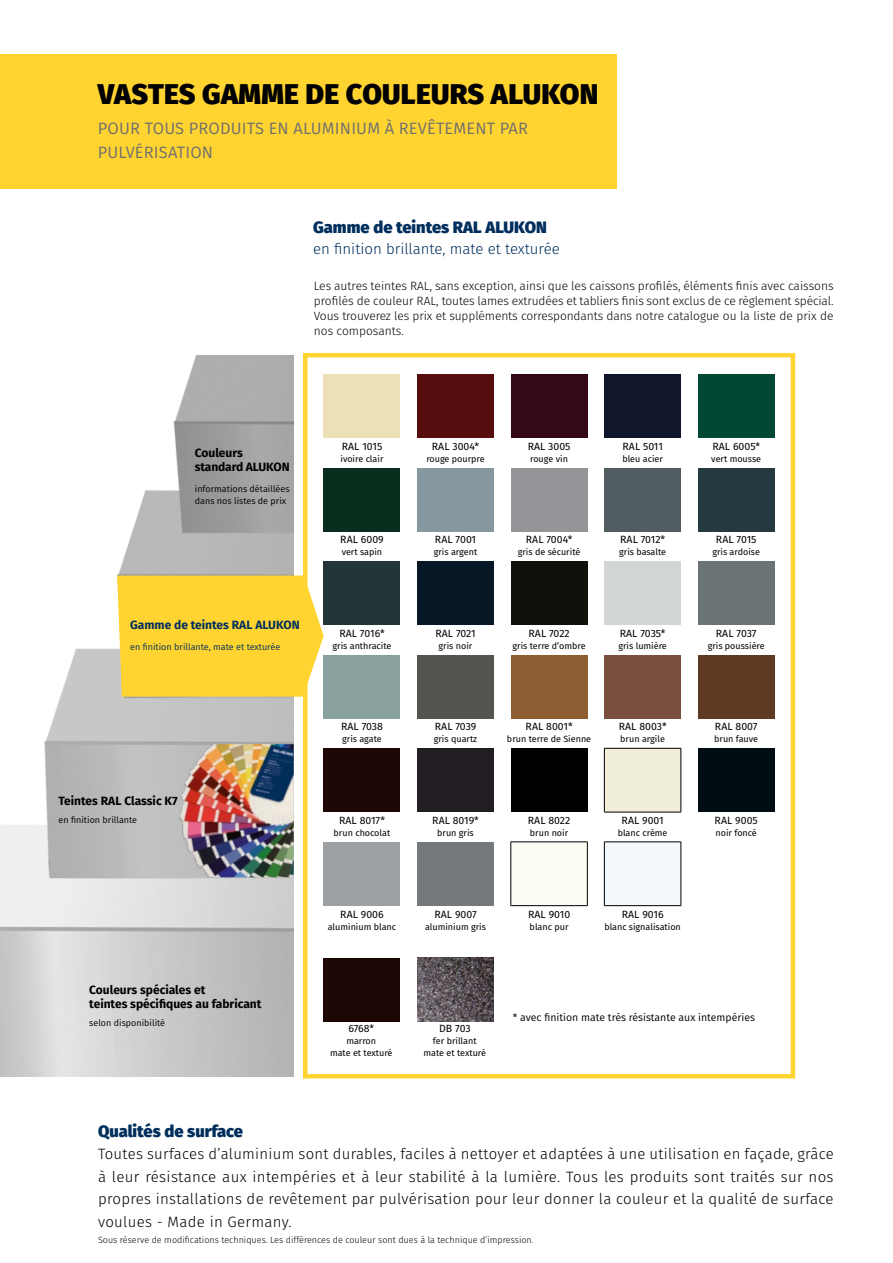
<style>
.page{position:relative;width:893px;height:1263px;background:#fff}
.page>*{position:absolute;margin:0;border:0;box-sizing:border-box;transform-origin:0 0}
.t1{font:800 28.5px "Fira Sans";letter-spacing:.01em;color:#000}
.t2{font:16.5px/24px "Fira Sans";letter-spacing:.01em;color:#6f6f6e}
.t3{font:800 16.5px "Fira Sans";color:#002f5d}
.t4{font:300 15px/22.5px "Fira Sans";letter-spacing:.02em;color:#000;text-align:justify}
.t5{font:300 15px "Fira Sans";color:#002f5d}
.t6{font:300 12px/15px "Fira Sans";color:#000;text-align:justify}
.t7{font:700 12px/13.5px "Fira Sans";color:#000}
.t8{font:700 12px "Fira Sans";color:#002f5d}
.t9{font:10.5px "Fira Sans";color:#000}
.t10{font:10.5px "Fira Sans";color:#000}
.t11{font:9px/12px "Fira Sans";color:#000;text-align:center}
.t12{font:300 9px "Fira Sans";color:#000}
.t13{font:9px/12px "Fira Sans";color:#000}
.t14{font:9px "Fira Sans";color:#002f5d}
</style>
<div class="page">
<div style="left:0;top:54px;width:617px;height:135px;background:#ffd431"></div>
<div style="left:303px;top:353px;width:492px;height:725px;border:4px solid #ffd431"></div>
<img style="left:0;top:355px;width:294px;height:722px">
<svg style="left:117px;top:575px;width:207px;height:122px;background:#fdd53d"></svg>
<img style="left:151px;top:744px;width:143px;height:133px">
<div style="left:324px;top:374px;width:76px;height:64px;background:#eddfb6"></div>
<div style="left:417px;top:374px;width:77px;height:64px;background:#570d0d"></div>
<div style="left:511px;top:374px;width:76px;height:64px;background:#350817"></div>
<div style="left:604px;top:374px;width:77px;height:64px;background:#10172d"></div>
<div style="left:698px;top:374px;width:76px;height:64px;background:#004834"></div>
<div style="left:324px;top:468px;width:76px;height:63px;background:#092e1d"></div>
<div style="left:417px;top:468px;width:77px;height:63px;background:#8697a0"></div>
<div style="left:511px;top:468px;width:76px;height:63px;background:#939599"></div>
<div style="left:604px;top:468px;width:77px;height:63px;background:#525d62"></div>
<div style="left:698px;top:468px;width:76px;height:63px;background:#253941"></div>
<div style="left:324px;top:561px;width:76px;height:64px;background:#233539"></div>
<div style="left:417px;top:561px;width:77px;height:64px;background:#081725"></div>
<div style="left:511px;top:561px;width:76px;height:64px;background:#11100a"></div>
<div style="left:604px;top:561px;width:77px;height:64px;background:#d1d6d2"></div>
<div style="left:698px;top:561px;width:76px;height:64px;background:#6a7477"></div>
<div style="left:324px;top:655px;width:76px;height:63px;background:#88a19e"></div>
<div style="left:417px;top:655px;width:77px;height:63px;background:#535550"></div>
<div style="left:511px;top:655px;width:76px;height:63px;background:#8e5e33"></div>
<div style="left:604px;top:655px;width:77px;height:63px;background:#7b4f3e"></div>
<div style="left:698px;top:655px;width:76px;height:63px;background:#5e3a24"></div>
<div style="left:324px;top:748px;width:76px;height:64px;background:#1d0603"></div>
<div style="left:417px;top:748px;width:77px;height:64px;background:#221e24"></div>
<div style="left:511px;top:748px;width:76px;height:64px;background:#000002"></div>
<div style="left:604px;top:748px;width:77px;height:64px;background:#f1efda"></div>
<div style="left:698px;top:748px;width:76px;height:64px;background:#000e13"></div>
<div style="left:324px;top:842px;width:76px;height:64px;background:#9ea1a3"></div>
<div style="left:417px;top:842px;width:77px;height:64px;background:#75787c"></div>
<div style="left:511px;top:842px;width:76px;height:64px;background:#fbfcf3"></div>
<div style="left:604px;top:842px;width:77px;height:64px;background:#f4f9fe"></div>
<hr style="left:604px;top:841px;width:77px;height:1px;background:#000">
<hr style="left:604px;top:842px;width:1px;height:63px;background:#000">
<hr style="left:681px;top:842px;width:1px;height:63px;background:#000">
<hr style="left:604px;top:905px;width:77px;height:1px;background:#000">
<hr style="left:511px;top:841px;width:76px;height:1px;background:#000">
<hr style="left:511px;top:842px;width:1px;height:63px;background:#000">
<hr style="left:587px;top:842px;width:1px;height:63px;background:#000">
<hr style="left:511px;top:905px;width:76px;height:1px;background:#000">
<hr style="left:604px;top:748px;width:77px;height:1px;background:#000">
<hr style="left:604px;top:748px;width:1px;height:64px;background:#000">
<hr style="left:681px;top:748px;width:1px;height:64px;background:#000">
<hr style="left:604px;top:812px;width:77px;height:1px;background:#000">
<img style="left:417px;top:958px;width:77px;height:63px">
<div style="left:324px;top:958px;width:76px;height:63px;background:#1c0704"></div>
<h1 class="t1" style="left:98px;top:68px;width:502px">VASTES GAMME DE COULEURS ALUKON</h1>
<h2 class="t2" style="left:98px;top:115px;width:432px">POUR TOUS PRODUITS EN ALUMINIUM À REVÊTEMENT PAR<br>PULVÉRISATION</h2>
<h2 class="t3" style="left:313px;top:212px;width:235px">Gamme de teintes RAL ALUKON</h2>
<h3 class="t5" style="left:313px;top:238px;width:248px">en finition brillante, mate et texturée</h3>
<p class="t6" style="left:314px;top:278px;width:521px">Les autres teintes RAL, sans exception, ainsi que les caissons profilés, éléments finis avec caissons profilés de couleur RAL, toutes lames extrudées et tabliers finis sont exclus de ce règlement spécial.<br>Vous trouverez les prix et suppléments correspondants dans notre catalogue ou la liste de prix de nos composants.</p>
<h3 class="t7" style="left:195px;top:445px;width:96px">Couleurs standard ALUKON</h3>
<p class="t13" style="left:195px;top:482px;width:96px">informations détaillées dans nos listes de prix</p>
<h3 class="t8" style="left:130px;top:615px;width:171px">Gamme de teintes RAL ALUKON</h3>
<p class="t14" style="left:130px;top:640px;width:152px">en finition brillante, mate et texturée</p>
<h3 class="t7" style="left:58px;top:794px;width:121px">Teintes RAL Classic K7</h3>
<p class="t13" style="left:58px;top:814px;width:80px">en finition brillante</p>
<h3 class="t7" style="left:89px;top:982px;width:174px">Couleurs spéciales et<br>teintes spécifiques au fabricant</h3>
<p class="t13" style="left:89px;top:1016px;width:77px">selon disponibilité</p>
<p class="t9" style="left:342px;top:438px;width:42px">RAL 1015</p>
<p class="t11" style="left:340px;top:452px;width:45px">ivoire clair</p>
<p class="t9" style="left:432px;top:438px;width:49px">RAL 3004*</p>
<p class="t11" style="left:426px;top:452px;width:60px">rouge pourpre</p>
<p class="t9" style="left:528px;top:438px;width:44px">RAL 3005</p>
<p class="t11" style="left:530px;top:452px;width:39px">rouge vin</p>
<p class="t9" style="left:622px;top:438px;width:42px">RAL 5011</p>
<p class="t11" style="left:622px;top:452px;width:42px">bleu acier</p>
<p class="t9" style="left:712px;top:438px;width:49px">RAL 6005*</p>
<p class="t11" style="left:711px;top:452px;width:51px">vert mousse</p>
<p class="t9" style="left:340px;top:532px;width:45px">RAL 6009</p>
<p class="t11" style="left:342px;top:546px;width:42px">vert sapin</p>
<p class="t9" style="left:435px;top:532px;width:43px">RAL 7001</p>
<p class="t11" style="left:434px;top:546px;width:45px">gris argent</p>
<p class="t9" style="left:526px;top:532px;width:48px">RAL 7004*</p>
<p class="t11" style="left:518px;top:546px;width:64px">gris de sécurité</p>
<p class="t9" style="left:620px;top:532px;width:47px">RAL 7012*</p>
<p class="t11" style="left:619px;top:546px;width:48px">gris basalte</p>
<p class="t9" style="left:716px;top:532px;width:42px">RAL 7015</p>
<p class="t11" style="left:712px;top:546px;width:49px">gris ardoise</p>
<p class="t9" style="left:339px;top:625px;width:47px">RAL 7016*</p>
<p class="t11" style="left:333px;top:639px;width:60px">gris anthracite</p>
<p class="t9" style="left:435px;top:625px;width:42px">RAL 7021</p>
<p class="t11" style="left:439px;top:639px;width:35px">gris noir</p>
<p class="t9" style="left:528px;top:625px;width:43px">RAL 7022</p>
<p class="t11" style="left:513px;top:639px;width:75px">gris terre d’ombre</p>
<p class="t9" style="left:620px;top:625px;width:47px">RAL 7035*</p>
<p class="t11" style="left:618px;top:639px;width:50px">gris lumière</p>
<p class="t9" style="left:716px;top:625px;width:42px">RAL 7037</p>
<p class="t11" style="left:708px;top:639px;width:58px">gris poussière</p>
<p class="t9" style="left:341px;top:719px;width:43px">RAL 7038</p>
<p class="t11" style="left:342px;top:733px;width:41px">gris agate</p>
<p class="t9" style="left:435px;top:719px;width:43px">RAL 7039</p>
<p class="t11" style="left:434px;top:733px;width:45px">gris quartz</p>
<p class="t9" style="left:526px;top:719px;width:49px">RAL 8001*</p>
<p class="t11" style="left:507px;top:733px;width:86px">brun terre de Sienne</p>
<p class="t9" style="left:619px;top:719px;width:49px">RAL 8003*</p>
<p class="t11" style="left:620px;top:733px;width:46px">brun argile</p>
<p class="t9" style="left:715px;top:719px;width:44px">RAL 8007</p>
<p class="t11" style="left:714px;top:733px;width:45px">brun fauve</p>
<p class="t9" style="left:339px;top:812px;width:47px">RAL 8017*</p>
<p class="t11" style="left:334px;top:827px;width:58px">brun chocolat</p>
<p class="t9" style="left:432px;top:812px;width:48px">RAL 8019*</p>
<p class="t11" style="left:437px;top:827px;width:38px">brun gris</p>
<p class="t9" style="left:528px;top:812px;width:44px">RAL 8022</p>
<p class="t11" style="left:530px;top:827px;width:40px">brun noir</p>
<p class="t9" style="left:622px;top:812px;width:44px">RAL 9001</p>
<p class="t11" style="left:618px;top:827px;width:51px">blanc crème</p>
<p class="t9" style="left:715px;top:812px;width:45px">RAL 9005</p>
<p class="t11" style="left:715px;top:827px;width:43px">noir foncé</p>
<p class="t9" style="left:340px;top:906px;width:45px">RAL 9006</p>
<p class="t11" style="left:328px;top:920px;width:70px">aluminium blanc</p>
<p class="t9" style="left:434px;top:906px;width:44px">RAL 9007</p>
<p class="t11" style="left:425px;top:920px;width:62px">aluminium gris</p>
<p class="t9" style="left:528px;top:906px;width:44px">RAL 9010</p>
<p class="t11" style="left:530px;top:920px;width:40px">blanc pur</p>
<p class="t9" style="left:622px;top:906px;width:43px">RAL 9016</p>
<p class="t11" style="left:604px;top:920px;width:78px">blanc signalisation</p>
<p class="t9" style="left:348px;top:1021px;width:27px">6768*</p>
<p class="t11" style="left:330px;top:1035px;width:64px">marron<br>mate et texturé</p>
<p class="t9" style="left:439px;top:1021px;width:33px">DB 703</p>
<p class="t11" style="left:424px;top:1035px;width:64px">fer brillant mate et texturé</p>
<p class="t10" style="left:513px;top:1010px;width:244px">* avec finition mate très résistante aux intempéries</p>
<h2 class="t3" style="left:98px;top:1116px;width:147px">Qualités de surface</h2>
<p class="t4" style="left:98px;top:1142px;width:737px">Toutes surfaces d’aluminium sont durables, faciles à nettoyer et adaptées à une utilisation en façade, grâce à leur résistance aux intempéries et à leur stabilité à la lumière. Tous les produits sont traités sur nos propres installations de revêtement par pulvérisation pour leur donner la couleur et la qualité de surface voulues - Made in Germany.</p>
<p class="t12" style="left:98px;top:1233px;width:437px">Sous réserve de modifications techniques. Les différences de couleur sont dues à la technique d’impression.</p>
</div>
